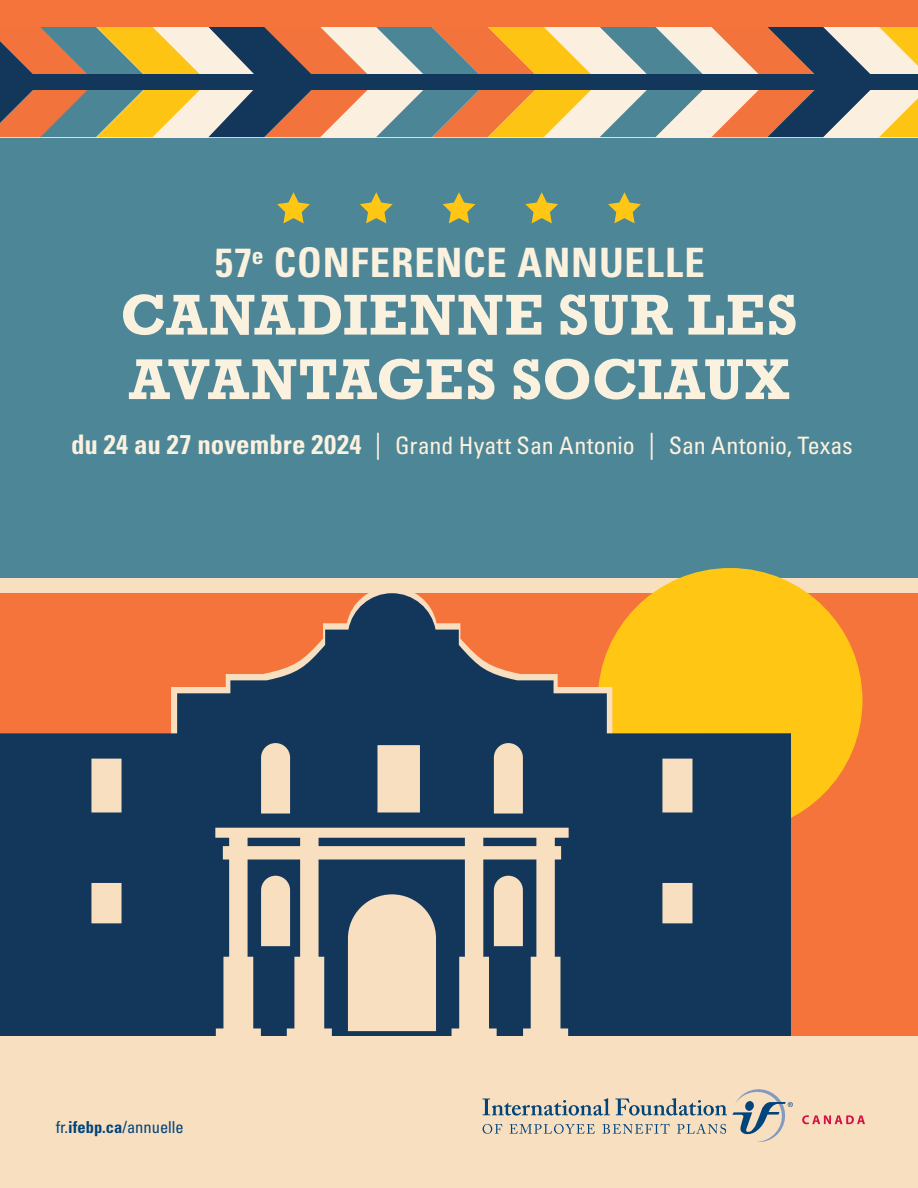
<style>
.page{position:relative;width:918px;height:1188px;background:#fff}
.page>*{position:absolute;margin:0;border:0;box-sizing:border-box;transform-origin:0 0}
.t1{font:700 54px/64.5px "Rockwell";letter-spacing:.02em;color:#fbf1df}
.t2{font:700 condensed 40.5px "Univers LT Pro";letter-spacing:.02em;color:#fbf1df}
.t3{font:condensed 24px "Univers LT Pro";color:#fbf1df}
.t4{font:condensed 16.5px "Univers LT Pro";color:#00447c}
.s1{font-weight:700;font-size:27px}
.s2{font-size:27px}
.s3{font-weight:700}
</style>
<div class="page">
<div style="left:0;top:108px;width:918px;height:494px;background:#4d8696"></div>
<div style="left:0;top:586px;width:918px;height:502px;background:#f4743c"></div>
<div style="left:0;top:579px;width:918px;height:14px;background:#f8dfc0"></div>
<div style="left:598px;top:568px;width:264px;height:265px;background:#ffc614;border-radius:50%"></div>
<svg style="left:0;top:593px;width:790px;height:443px;fill:#13375b"></svg>
<div style="left:0;top:1036px;width:918px;height:152px;background:#f8dfc0"></div>
<svg style="left:277px;top:192px;width:33px;height:31px"></svg>
<svg style="left:360px;top:192px;width:33px;height:31px"></svg>
<svg style="left:443px;top:192px;width:32px;height:31px"></svg>
<svg style="left:525px;top:192px;width:33px;height:31px"></svg>
<svg style="left:608px;top:192px;width:33px;height:31px"></svg>
<svg style="left:0;top:27px;width:918px;height:110px;background:#b99f7c"></svg>
<div style="left:0;top:74px;width:918px;height:16px;background:#13375b"></div>
<div style="left:0;top:0;width:918px;height:27px;background:#f4743c"></div>
<svg style="left:482px;top:1089px;width:311px;height:53px"></svg>
<svg style="left:802px;top:1115px;width:63px;height:9px"></svg>
<h2 class="t2" style="left:215px;top:238px;width:491px">57<sup>e</sup> CONFERENCE ANNUELLE</h2>
<h1 class="t1" style="left:120px;top:282px;width:679px">CANADIENNE SUR LES<br>AVANTAGES SOCIAUX</h1>
<p class="t3" style="left:71px;top:430px;width:783px"><span class="s1">du 24 au 27 novembre 2024</span> <span class="s2">|</span> Grand Hyatt San Antonio <span class="s2">|</span> San Antonio, Texas</p>
<p class="t4" style="left:56px;top:1117px;width:130px">fr.<span class="s3">ifebp.ca</span>/annuelle</p>
</div>
